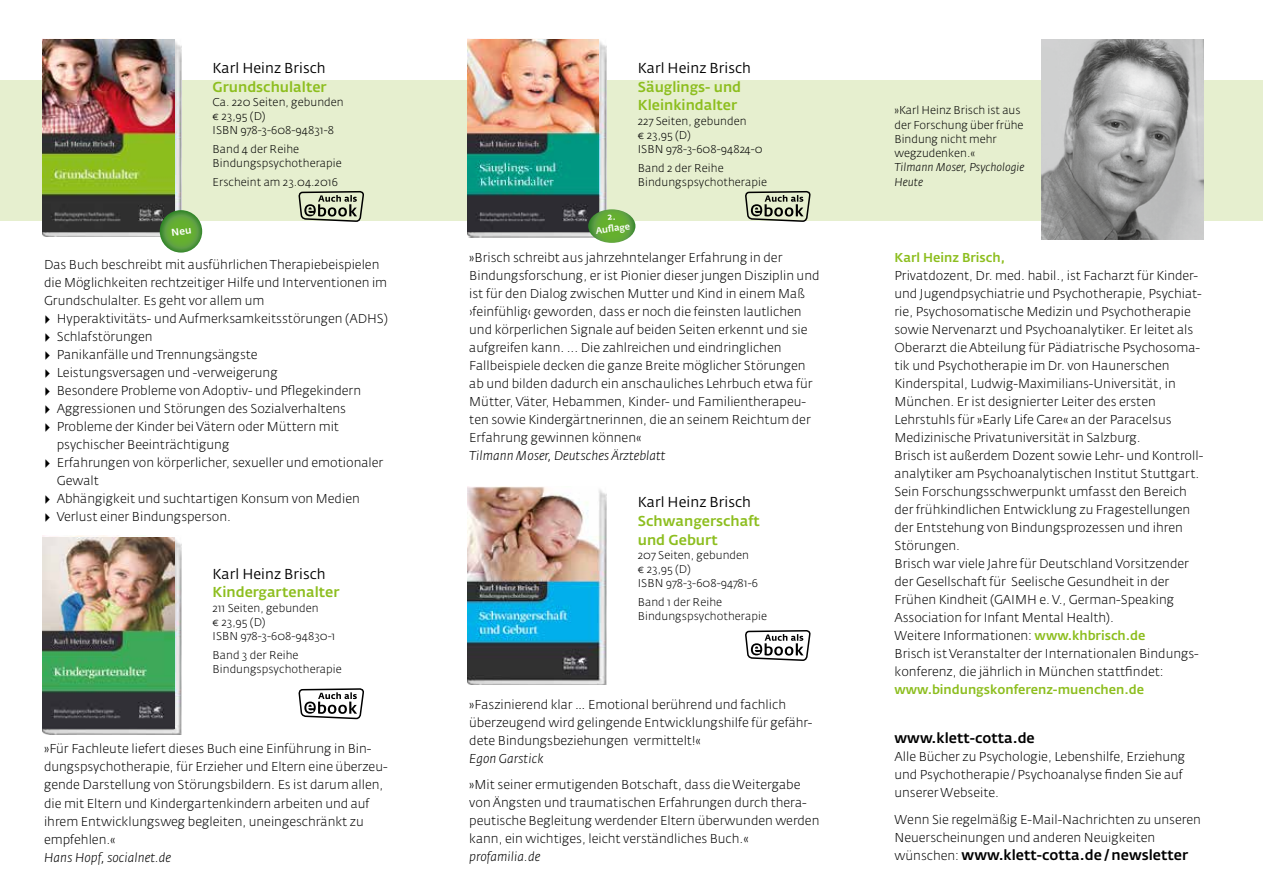
<style>
.page{position:relative;width:1263px;height:893px;background:#fff}
.page>*{position:absolute;margin:0;border:0;box-sizing:border-box;transform-origin:0 0}
.t1{font:500 14.25px/18.8px "Fedra Sans Alt Std";color:#8dbe1f}
.t2{font:14.25px "Fedra Sans Alt Std";letter-spacing:.005em;color:#000}
.t3{font:500 14.25px "Fedra Sans Alt Std";color:#000}
.t4{font:300 12.75px/18px "Fedra Sans Alt Std";color:#000}
.t5{font:italic 300 12.75px "Fedra Sans Alt Std";color:#000}
.t6{font:500 12.75px "Fedra Sans Alt Std";color:#8dbe1f}
.t7{font:300 11.25px/14.2px "Fedra Sans Alt Std";letter-spacing:.005em;color:#000}
.t8{font:italic 300 11.25px/14.2px "Fedra Sans Alt Std";color:#000}
.t9{font:500 9.15px "Fedra Sans Alt Std";color:#fff}
.s1{font-weight:500;color:#8dbe1f}
.s2{font-weight:300;font-size:12.75px}
</style>
<div class="page">
<div style="left:0;top:81px;width:1263px;height:140px;background:#e6efcf"></div>
<svg style="left:745px;top:190px;width:65px;height:31px"></svg>
<svg style="left:745px;top:630px;width:65px;height:30px"></svg>
<img style="left:468px;top:486px;width:138px;height:199px">
<img style="left:1041px;top:39px;width:162px;height:200px">
<svg style="left:298px;top:688px;width:66px;height:31px"></svg>
<img style="left:43px;top:38px;width:138px;height:199px">
<img style="left:43px;top:40px;width:131px;height:191px">
<img style="left:468px;top:38px;width:138px;height:199px">
<img style="left:468px;top:40px;width:131px;height:191px">
<svg style="left:298px;top:190px;width:66px;height:31px"></svg>
<img style="left:43px;top:536px;width:138px;height:198px">
<img style="left:43px;top:537px;width:131px;height:192px">
<svg style="left:160px;top:210px;width:42px;height:43px"></svg>
<svg style="left:588px;top:209px;width:47px;height:34px;background:#74ad54"></svg>
<svg style="left:172px;top:228px;width:19px;height:8px"></svg>
<p class="t2" style="left:213px;top:59px;width:115px">Karl Heinz Brisch</p>
<p class="t1" style="left:213px;top:77px;width:115px">Grundschulalter</p>
<p class="t7" style="left:213px;top:95px;width:133px">Ca. 220 Seiten, gebunden € 23,95 (D)<br>ISBN 978-3-608-94831-8</p>
<p class="t7" style="left:213px;top:142px;width:131px">Band 4 der Reihe<br>Bindungspsychotherapie</p>
<p class="t7" style="left:213px;top:174px;width:127px">Erscheint am 23.04.2016</p>
<p class="t4" style="left:44px;top:256px;width:337px">Das Buch beschreibt mit ausführlichen Therapiebeispielen</p>
<p class="t4" style="left:44px;top:274px;width:345px">die Möglichkeiten rechtzeitiger Hilfe und Interventionen im</p>
<p class="t4" style="left:44px;top:292px;width:222px">Grundschulalter. Es geht vor allem um</p>
<p class="t4" style="left:44px;top:310px;width:346px">▸ Hyperaktivitäts- und Aufmerksamkeitsstörungen (ADHS)</p>
<p class="t4" style="left:44px;top:328px;width:110px">▸ Schlafstörungen</p>
<p class="t4" style="left:44px;top:346px;width:215px">▸ Panikanfälle und Trennungsängste</p>
<p class="t4" style="left:44px;top:364px;width:235px">▸ Leistungsversagen und -verweigerung</p>
<p class="t4" style="left:44px;top:382px;width:319px">▸ Besondere Probleme von Adoptiv- und Pflegekindern</p>
<p class="t4" style="left:44px;top:400px;width:303px">▸ Aggressionen und Störungen des Sozialverhaltens</p>
<p class="t4" style="left:44px;top:418px;width:297px">▸ Probleme der Kinder bei Vätern oder Müttern mit</p>
<p class="t4" style="left:57px;top:436px;width:174px">psychischer Beeinträchtigung</p>
<p class="t4" style="left:44px;top:454px;width:341px">▸ Erfahrungen von körperlicher, sexueller und emotionaler</p>
<p class="t4" style="left:57px;top:472px;width:44px">Gewalt</p>
<p class="t4" style="left:44px;top:490px;width:317px">▸ Abhängigkeit und suchtartigen Konsum von Medien</p>
<p class="t4" style="left:44px;top:508px;width:189px">▸ Verlust einer Bindungsperson.</p>
<p class="t2" style="left:213px;top:565px;width:115px">Karl Heinz Brisch</p>
<p class="t1" style="left:213px;top:583px;width:128px">Kindergartenalter</p>
<p class="t7" style="left:213px;top:600px;width:124px">211 Seiten, gebunden<br>€ 23,95 (D)<br>ISBN 978-3-608-94830-1</p>
<p class="t7" style="left:213px;top:647px;width:131px">Band 3 der Reihe<br>Bindungspsychotherapie</p>
<p class="t4" style="left:44px;top:740px;width:345px">»Für Fachleute liefert dieses Buch eine Einführung in Bin&shy;dungspsychotherapie, für Erzieher und Eltern eine überzeu&shy;gende Darstellung von Störungsbildern. Es ist darum allen, die mit Eltern und Kindergartenkindern arbeiten und auf ihrem Entwicklungsweg begleiten, uneingeschränkt zu empfehlen.«</p>
<p class="t5" style="left:44px;top:849px;width:128px">Hans Hopf, socialnet.de</p>
<p class="t2" style="left:638px;top:59px;width:115px">Karl Heinz Brisch</p>
<p class="t1" style="left:638px;top:77px;width:105px">Säuglings- und<br>Kleinkindalter</p>
<p class="t7" style="left:638px;top:113px;width:126px">227 Seiten, gebunden<br>€ 23,95 (D)<br>ISBN 978-3-608-94824-0</p>
<p class="t7" style="left:638px;top:160px;width:131px">Band 2 der Reihe<br>Bindungspsychotherapie</p>
<p class="t9" style="left:595px;top:225px;width:36px;rotate:-7deg">Aufl age</p>
<p class="t4" style="left:469px;top:249px;width:352px">»Brisch schreibt aus jahrzehntelanger Erfahrung in der Bindungsforschung, er ist Pionier dieser jungen Disziplin und ist für den Dialog zwischen Mutter und Kind in einem Maß ›feinfühlig‹ geworden, dass er noch die feinsten lautlichen und körperlichen Signale auf beiden Seiten erkennt und sie aufgreifen kann. ... Die zahlreichen und eindringlichen Fallbeispiele decken die ganze Breite möglicher Störungen ab und bilden dadurch ein anschauliches Lehrbuch etwa für Mütter, Väter, Hebammen, Kinder- und Familientherapeu&shy;ten sowie Kindergärtnerinnen, die an seinem Reichtum der Erfahrung gewinnen können«</p>
<p class="t5" style="left:469px;top:448px;width:198px">Tilmann Moser, Deutsches Ärzteblatt</p>
<p class="t2" style="left:638px;top:493px;width:115px">Karl Heinz Brisch</p>
<p class="t1" style="left:638px;top:511px;width:124px">Schwangerschaft und Geburt</p>
<p class="t7" style="left:638px;top:548px;width:122px">207 Seiten, gebunden € 23,95 (D)<br>ISBN 978-3-608-94781-6</p>
<p class="t7" style="left:638px;top:595px;width:131px">Band 1 der Reihe<br>Bindungspsychotherapie</p>
<p class="t4" style="left:469px;top:695px;width:345px">»Faszinierend klar … Emotional berührend und fachlich überzeugend wird gelingende Entwicklungshilfe für gefähr&shy;dete Bindungsbeziehungen vermittelt!«</p>
<p class="t5" style="left:469px;top:750px;width:76px">Egon Garstick</p>
<p class="t4" style="left:469px;top:776px;width:352px">»Mit seiner ermutigenden Botschaft, dass die Weitergabe von Ängsten und traumatischen Erfahrungen durch thera&shy;peutische Begleitung werdender Eltern überwunden werden kann, ein wichtiges, leicht verständliches Buch.«</p>
<p class="t5" style="left:469px;top:849px;width:72px">profamilia.de</p>
<p class="t7" style="left:894px;top:103px;width:131px">»Karl Heinz Brisch ist aus der Forschung über frühe<br>Bindung nicht mehr wegzudenken.«</p>
<p class="t8" style="left:894px;top:160px;width:131px">Tilmann Moser, Psychologie<br>Heute</p>
<p class="t6" style="left:894px;top:250px;width:112px">Karl Heinz Brisch,</p>
<p class="t4" style="left:894px;top:267px;width:310px">Privatdozent, Dr. med. habil., ist Facharzt für Kinder&shy;und Jugendpsychiatrie und Psychotherapie, Psychiat&shy;rie, Psychosomatische Medizin und Psychotherapie sowie Nervenarzt und Psychoanalytiker. Er leitet als Oberarzt die Abteilung für Pädiatrische Psychosoma&shy;tik und Psychotherapie im Dr. von Haunerschen Kinderspital, Ludwig-Maximilians-Universität, in München. Er ist designierter Leiter des ersten Lehrstuhls für »Early Life Care« an der Paracelsus Medizinische Privatuniversität in Salzburg.<br>Brisch ist außerdem Dozent sowie Lehr- und Kontroll&shy;analytiker am Psychoanalytischen Institut Stuttgart.<br>Sein Forschungsschwerpunkt umfasst den Bereich der frühkindlichen Entwicklung zu Fragestellungen der Entstehung von Bindungsprozessen und ihren Störungen.<br>Brisch war viele Jahre für Deutschland Vorsitzender der Gesellschaft für Seelische Gesundheit in der Frühen Kindheit (GAIMH e. V., German-Speaking Association for Infant Mental Health).<br>Weitere Informationen: <span class="s1">www.khbrisch.de<br></span>Brisch ist Veranstalter der Internationalen Bindungs&shy;konferenz, die jährlich in München stattfindet:</p>
<p class="t6" style="left:894px;top:682px;width:251px">www.bindungskonferenz-muenchen.de</p>
<p class="t3" style="left:894px;top:729px;width:142px">www.klett-cotta.de</p>
<p class="t4" style="left:894px;top:748px;width:292px">Alle Bücher zu Psychologie, Lebenshilfe, Erziehung und Psychotherapie/Psychoanalyse finden Sie auf unserer Webseite.</p>
<p class="t4" style="left:894px;top:811px;width:308px">Wenn Sie regelmäßig E-Mail-Nachrichten zu unseren<br>Neuerscheinungen und anderen Neuigkeiten</p>
<p class="t3" style="left:894px;top:846px;width:295px"><span class="s2">wünschen:</span> www.klett-cotta.de/newsletter</p>
</div>
